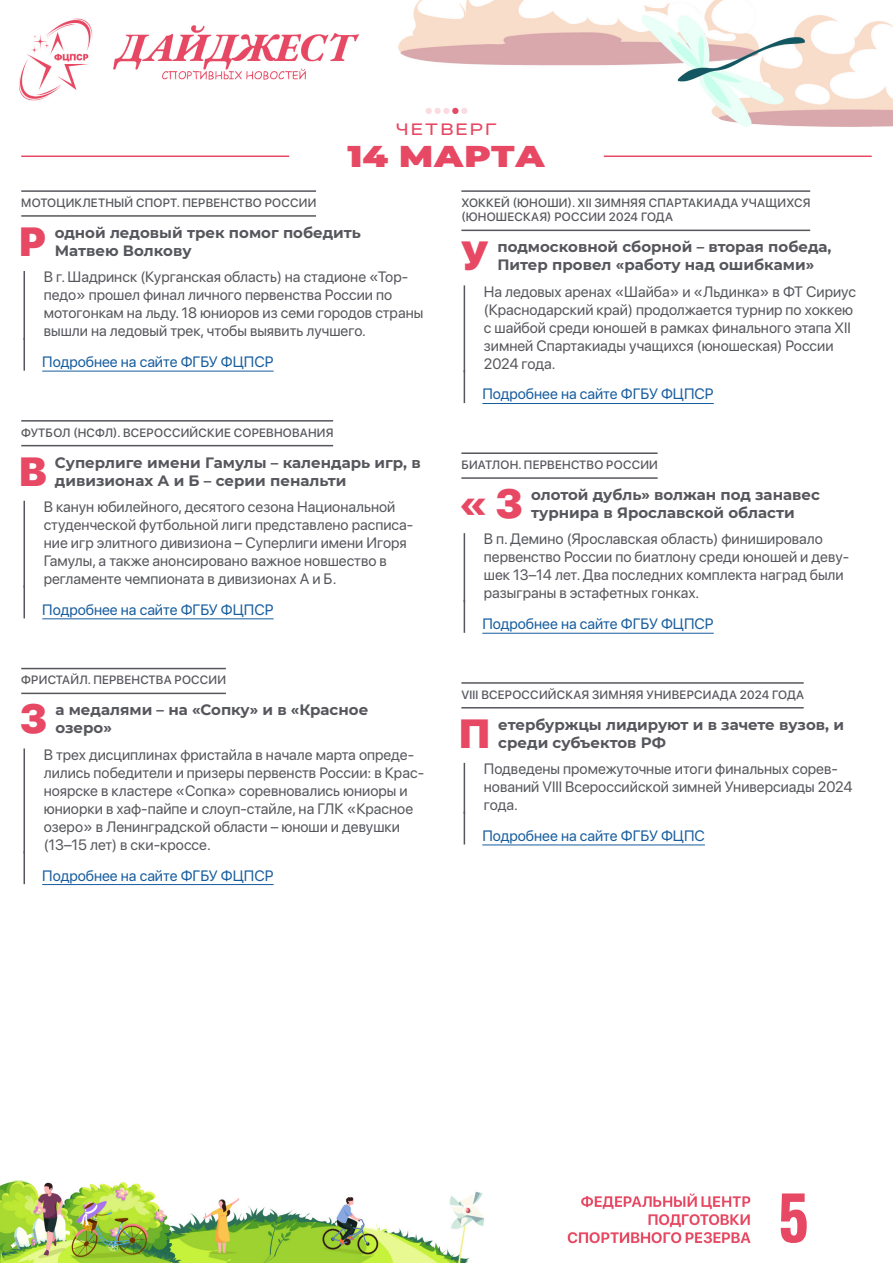
<style>
.page{position:relative;width:893px;height:1263px;background:#fff}
.page>*{position:absolute;margin:0;border:0;box-sizing:border-box;transform-origin:0 0}
.t1{font:700 60px "Oswald";color:#e74863}
.Заголовок_1{font:900 40.5px "SF Pro Display";color:#e74863}
.Заголовок_2{font:900 40.5px "SF Pro Display";color:#e74863}
.t2{font:900 30px "Montserrat";color:#e74863;scale:1.2 1}
.t3{font:500 16.5px "Steppe";letter-spacing:.08em;color:#e74863;scale:1.09 1}
.Текст{font:15px/18px "SF Pro Display";color:#56575c}
.Заголовок_1-2{font:700 15px/18px "Montserrat";color:#56575c}
.Гиперссылка{font:15px "SF Pro Display";color:#175d9e}
.Заголовок_2-2{font:700 15px/18px "Montserrat";color:#56575c}
.Подзаголовок{font:italic 500 12px/14.4px "SF Pro Display";letter-spacing:.02em;color:#56575c}
</style>
<div class="page">
<img style="left:0;top:0;width:893px;height:1263px">
<hr style="left:21px;top:156px;width:268px;height:1px;background:#e74863">
<hr style="left:604px;top:156px;width:268px;height:1px;background:#e74863">
<svg style="left:426px;top:108px;width:6px;height:6px"></svg>
<div style="left:434px;top:108px;width:7px;height:6px;background:#fadbe0;border-radius:50%"></div>
<div style="left:443px;top:108px;width:7px;height:6px;background:#fadbe0;border-radius:50%"></div>
<svg style="left:452px;top:108px;width:15px;height:6px"></svg>
<hr style="left:21px;top:215px;width:295px;height:2px;background:#56575c">
<hr style="left:21px;top:190px;width:295px;height:2px;background:#56575c">
<hr style="left:24px;top:271px;width:1px;height:69px;background:#56575c">
<hr style="left:24px;top:338px;width:1px;height:33px;background:#56575c">
<hr style="left:42px;top:371px;width:232px;height:1px;background:#175d9e">
<hr style="left:21px;top:445px;width:312px;height:1px;background:#56575c">
<hr style="left:21px;top:420px;width:312px;height:2px;background:#56575c">
<hr style="left:24px;top:501px;width:1px;height:87px;background:#56575c">
<hr style="left:24px;top:585px;width:1px;height:33px;background:#56575c">
<hr style="left:42px;top:618px;width:232px;height:1px;background:#175d9e">
<hr style="left:21px;top:693px;width:205px;height:1px;background:#56575c">
<hr style="left:21px;top:668px;width:205px;height:1px;background:#56575c">
<hr style="left:24px;top:748px;width:1px;height:105px;background:#56575c">
<hr style="left:24px;top:851px;width:1px;height:33px;background:#56575c">
<hr style="left:42px;top:884px;width:232px;height:1px;background:#175d9e">
<hr style="left:461px;top:230px;width:349px;height:1px;background:#56575c">
<hr style="left:461px;top:190px;width:349px;height:2px;background:#56575c">
<hr style="left:464px;top:285px;width:1px;height:87px;background:#56575c">
<hr style="left:464px;top:370px;width:1px;height:33px;background:#56575c">
<hr style="left:482px;top:403px;width:232px;height:1px;background:#175d9e">
<hr style="left:461px;top:477px;width:197px;height:2px;background:#56575c">
<hr style="left:461px;top:452px;width:197px;height:2px;background:#56575c">
<hr style="left:464px;top:533px;width:1px;height:69px;background:#56575c">
<hr style="left:464px;top:600px;width:1px;height:33px;background:#56575c">
<hr style="left:482px;top:633px;width:232px;height:1px;background:#175d9e">
<hr style="left:461px;top:707px;width:343px;height:1px;background:#56575c">
<hr style="left:461px;top:682px;width:343px;height:2px;background:#56575c">
<hr style="left:464px;top:763px;width:1px;height:51px;background:#56575c">
<hr style="left:464px;top:812px;width:1px;height:32px;background:#56575c">
<hr style="left:482px;top:844px;width:223px;height:1px;background:#175d9e">
<p class="t3" style="left:396px;top:119px;width:94px">ЧЕТВЕРГ</p>
<h3 class="t2" style="left:347px;top:134px;width:167px">14 МАРТА</h3>
<p class="Подзаголовок" style="left:21px;top:195px;width:297px">МОТОЦИКЛЕТНЫЙ СПОРТ. ПЕРВЕНСТВО РОССИИ</p>
<p class="Заголовок_1" style="left:19px;top:212px;width:29px">Р</p>
<p class="Заголовок_1-2" style="left:55px;top:223px;width:308px">одной ледовый трек помог победить<br>Матвею Волкову</p>
<p class="Текст" style="left:44px;top:267px;width:381px">В г. Шадринск (Курганская область) на стадионе «Тор&shy;педо» прошел финал личного первенства России по мотогонкам на льду. 18 юниоров из семи городов страны вышли на ледовый трек, чтобы выявить лучшего.</p>
<p class="Гиперссылка" style="left:42px;top:351px;width:233px">Подробнее на сайте ФГБУ ФЦПСР</p>
<p class="Подзаголовок" style="left:21px;top:425px;width:314px">ФУТБОЛ (НСФЛ). ВСЕРОССИЙСКИЕ СОРЕВНОВАНИЯ</p>
<p class="Заголовок_1" style="left:19px;top:441px;width:29px">В</p>
<p class="Заголовок_1-2" style="left:55px;top:452px;width:367px">Суперлиге имени Гамулы – календарь игр, в дивизионах А и Б – серии пенальти</p>
<p class="Текст" style="left:44px;top:497px;width:371px">В канун юбилейного, десятого сезона Национальной студенческой футбольной лиги представлено расписа&shy;ние игр элитного дивизиона – Суперлиги имени Игоря Гамулы, а также анонсировано важное новшество в регламенте чемпионата в дивизионах А и Б.</p>
<p class="Гиперссылка" style="left:42px;top:599px;width:233px">Подробнее на сайте ФГБУ ФЦПСР</p>
<p class="Подзаголовок" style="left:21px;top:672px;width:206px">ФРИСТАЙЛ. ПЕРВЕНСТВА РОССИИ</p>
<p class="Заголовок_1" style="left:20px;top:689px;width:29px">З</p>
<p class="Заголовок_1-2" style="left:55px;top:700px;width:314px">а медалями – на «Сопку» и в «Красное озеро»</p>
<p class="Текст" style="left:44px;top:744px;width:382px">В трех дисциплинах фристайла в начале марта опреде&shy;лились победители и призеры первенств России: в Крас&shy;ноярске в кластере «Сопка» соревновались юниоры и юниорки в хаф-пайпе и слоуп-стайле, на ГЛК «Красное озеро» в Ленинградской области – юноши и девушки (13–15 лет) в ски-кроссе.</p>
<p class="Гиперссылка" style="left:42px;top:864px;width:233px">Подробнее на сайте ФГБУ ФЦПСР</p>
<p class="Подзаголовок" style="left:461px;top:195px;width:351px">ХОККЕЙ (ЮНОШИ). XII ЗИМНЯЯ СПАРТАКИАДА УЧАЩИХСЯ (ЮНОШЕСКАЯ) РОССИИ 2024 ГОДА</p>
<p class="Заголовок_1" style="left:461px;top:226px;width:30px">У</p>
<p class="Заголовок_1-2" style="left:497px;top:237px;width:336px">подмосковной сборной – вторая победа,<br>Питер провел «работу над ошибками»</p>
<p class="Текст" style="left:484px;top:281px;width:374px">На ледовых аренах «Шайба» и «Льдинка» в ФТ Сириус (Краснодарский край) продолжается турнир по хоккею с шайбой среди юношей в рамках финального этапа XII зимней Спартакиады учащихся (юношеская) России 2024 года.</p>
<p class="Гиперссылка" style="left:482px;top:383px;width:233px">Подробнее на сайте ФГБУ ФЦПСР</p>
<p class="Подзаголовок" style="left:461px;top:457px;width:198px">БИАТЛОН. ПЕРВЕНСТВО РОССИИ</p>
<p class="Заголовок_2" style="left:460px;top:474px;width:65px">«З</p>
<p class="Заголовок_2-2" style="left:531px;top:485px;width:290px">олотой дубль» волжан под занавес турнира в Ярославской области</p>
<p class="Текст" style="left:484px;top:529px;width:367px">В п. Демино (Ярославская область) финишировало первенство России по биатлону среди юношей и деву&shy;шек 13–14 лет. Два последних комплекта наград были разыграны в эстафетных гонках.</p>
<p class="Гиперссылка" style="left:482px;top:613px;width:233px">Подробнее на сайте ФГБУ ФЦПСР</p>
<p class="Подзаголовок" style="left:461px;top:687px;width:344px">VIII ВСЕРОССИЙСКАЯ ЗИМНЯЯ УНИВЕРСИАДА 2024 ГОДА</p>
<p class="Заголовок_1" style="left:459px;top:703px;width:33px">П</p>
<p class="Заголовок_1-2" style="left:498px;top:714px;width:347px">етербуржцы лидируют и в зачете вузов, и среди субъектов РФ</p>
<p class="Текст" style="left:484px;top:759px;width:370px">Подведены промежуточные итоги финальных сорев&shy;нований VIII Всероссийской зимней Универсиады 2024 года.</p>
<p class="Гиперссылка" style="left:482px;top:825px;width:224px">Подробнее на сайте ФГБУ ФЦПС</p>
<h1 class="t1" style="left:778px;top:1186px;width:32px">5</h1>
</div>
